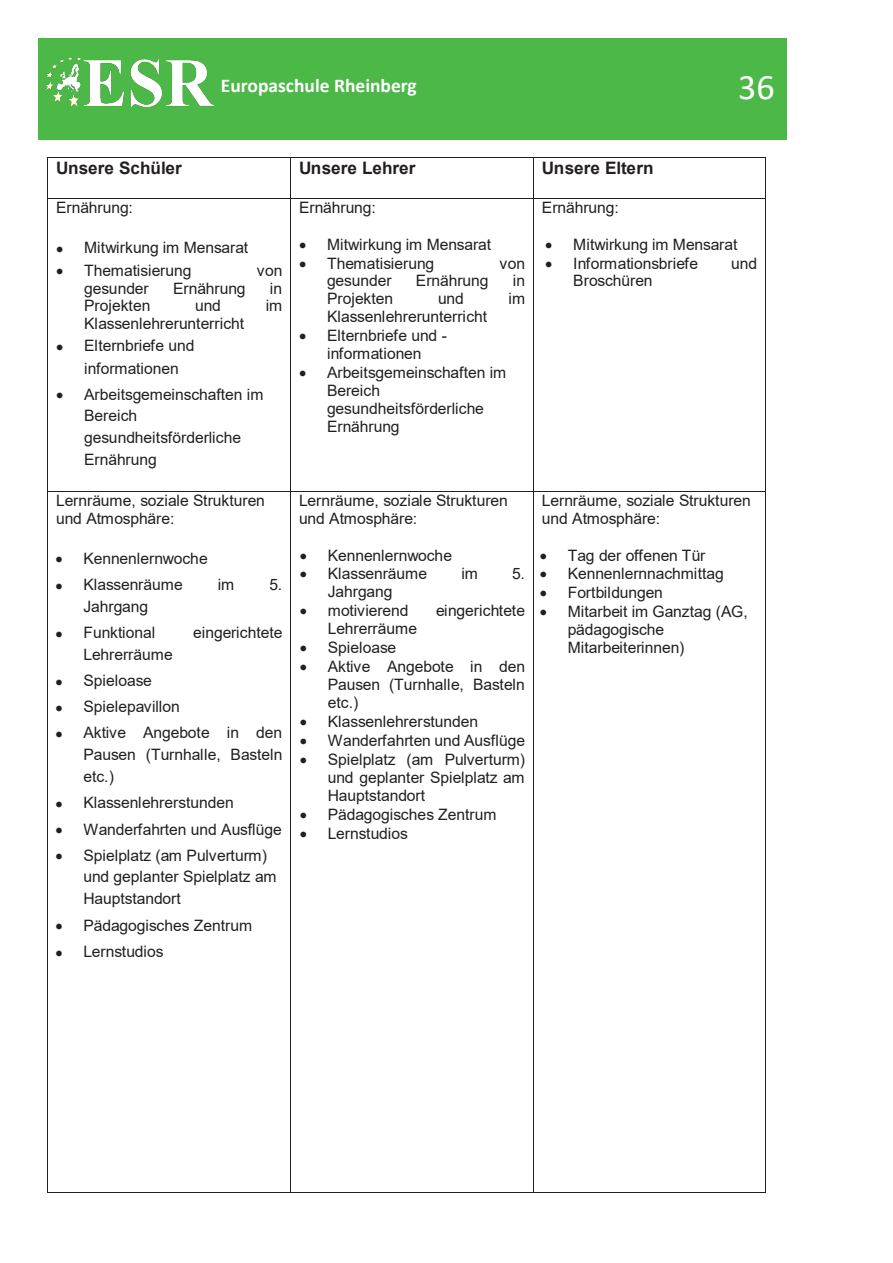
<style>
.page{position:relative;width:893px;height:1263px;background:#fff}
.page>*{position:absolute;margin:0;border:0;box-sizing:border-box;transform-origin:0 0}
.t1{font:36px "Calibri";color:#fff}
.t2{font:700 19.5px "Calibri";color:#fff}
.t3{font:700 17.25px "Arial";color:#231f20}
.t4{font:15.75px/18px "Arial";letter-spacing:-.01em;color:#231f20}
</style>
<div class="page">
<div style="left:38px;top:38px;width:749px;height:102px;background:#4cb848"></div>
<img style="left:47px;top:57px;width:167px;height:49px">
<hr style="left:48px;top:158px;width:242px;height:1px;background:#231f20">
<hr style="left:291px;top:158px;width:242px;height:1px;background:#231f20">
<hr style="left:534px;top:158px;width:231px;height:1px;background:#231f20">
<hr style="left:48px;top:158px;width:1px;height:40px;background:#231f20">
<hr style="left:290px;top:158px;width:1px;height:40px;background:#231f20">
<hr style="left:533px;top:158px;width:1px;height:40px;background:#231f20">
<hr style="left:765px;top:158px;width:1px;height:40px;background:#231f20">
<hr style="left:48px;top:198px;width:242px;height:1px;background:#231f20">
<hr style="left:291px;top:198px;width:242px;height:1px;background:#231f20">
<hr style="left:534px;top:198px;width:231px;height:1px;background:#231f20">
<hr style="left:48px;top:199px;width:1px;height:292px;background:#231f20">
<hr style="left:290px;top:199px;width:1px;height:292px;background:#231f20">
<hr style="left:533px;top:199px;width:1px;height:292px;background:#231f20">
<hr style="left:765px;top:199px;width:1px;height:292px;background:#231f20">
<hr style="left:48px;top:491px;width:242px;height:1px;background:#231f20">
<hr style="left:291px;top:491px;width:242px;height:1px;background:#231f20">
<hr style="left:534px;top:491px;width:231px;height:1px;background:#231f20">
<hr style="left:48px;top:492px;width:1px;height:700px;background:#231f20">
<hr style="left:48px;top:1192px;width:242px;height:1px;background:#231f20">
<hr style="left:290px;top:492px;width:1px;height:700px;background:#231f20">
<hr style="left:291px;top:1192px;width:242px;height:1px;background:#231f20">
<hr style="left:533px;top:492px;width:1px;height:700px;background:#231f20">
<hr style="left:534px;top:1192px;width:231px;height:1px;background:#231f20">
<hr style="left:765px;top:492px;width:1px;height:700px;background:#231f20">
<p class="t2" style="left:221px;top:72px;width:197px">Europaschule Rheinberg</p>
<h1 class="t1" style="left:738px;top:62px;width:38px">36</h1>
<p class="t3" style="left:56px;top:155px;width:127px">Unsere Schüler</p>
<p class="t3" style="left:299px;top:155px;width:118px">Unsere Lehrer</p>
<p class="t3" style="left:542px;top:155px;width:113px">Unsere Eltern</p>
<p class="t4" style="left:56px;top:198px;width:78px">Ernährung:</p>
<p class="t4" style="left:56px;top:238px;width:194px">• Mitwirkung im Mensarat</p>
<p class="t4" style="left:56px;top:261px;width:137px">• Thematisierung</p>
<p class="t4" style="left:257px;top:261px;width:27px">von</p>
<p class="t4" style="left:84px;top:279px;width:66px">gesunder</p>
<p class="t4" style="left:173px;top:279px;width:74px">Ernährung</p>
<p class="t4" style="left:270px;top:279px;width:14px">in</p>
<p class="t4" style="left:84px;top:297px;width:68px">Projekten</p>
<p class="t4" style="left:195px;top:297px;width:27px">und</p>
<p class="t4" style="left:266px;top:297px;width:18px">im</p>
<p class="t4" style="left:84px;top:315px;width:162px">Klassenlehrerunterricht</p>
<p class="t4" style="left:84px;top:335px;width:112px;line-height:22px;text-indent:-28px">• Elternbriefe und informationen</p>
<p class="t4" style="left:84px;top:383px;width:181px;line-height:21.8px;text-indent:-28px">• Arbeitsgemeinschaften im<br>Bereich gesundheitsförderliche<br>Ernährung</p>
<p class="t4" style="left:299px;top:198px;width:78px">Ernährung:</p>
<p class="t4" style="left:299px;top:235px;width:194px">• Mitwirkung im Mensarat</p>
<p class="t4" style="left:299px;top:254px;width:137px">• Thematisierung</p>
<p class="t4" style="left:500px;top:254px;width:27px">von</p>
<p class="t4" style="left:327px;top:272px;width:66px">gesunder</p>
<p class="t4" style="left:416px;top:272px;width:74px">Ernährung</p>
<p class="t4" style="left:513px;top:272px;width:14px">in</p>
<p class="t4" style="left:327px;top:290px;width:68px">Projekten</p>
<p class="t4" style="left:438px;top:290px;width:27px">und</p>
<p class="t4" style="left:509px;top:290px;width:18px">im</p>
<p class="t4" style="left:327px;top:308px;width:162px">Klassenlehrerunterricht</p>
<p class="t4" style="left:299px;top:327px;width:149px;text-align:center">• Elternbriefe und - informationen</p>
<p class="t4" style="left:327px;top:363px;width:181px;text-indent:-28px">• Arbeitsgemeinschaften im<br>Bereich gesundheitsförderliche<br>Ernährung</p>
<p class="t4" style="left:542px;top:198px;width:78px">Ernährung:</p>
<p class="t4" style="left:545px;top:235px;width:194px">• Mitwirkung im Mensarat</p>
<p class="t4" style="left:545px;top:254px;width:154px">• Informationsbriefe</p>
<p class="t4" style="left:731px;top:254px;width:27px">und</p>
<p class="t4" style="left:573px;top:272px;width:81px">Broschüren</p>
<p class="t4" style="left:56px;top:491px;width:210px">Lernräume, soziale Strukturen und Atmosphäre:</p>
<p class="t4" style="left:55px;top:549px;width:154px">• Kennenlernwoche</p>
<p class="t4" style="left:55px;top:575px;width:129px">• Klassenräume</p>
<p class="t4" style="left:218px;top:575px;width:18px">im</p>
<p class="t4" style="left:269px;top:575px;width:14px">5.</p>
<p class="t4" style="left:83px;top:597px;width:66px">Jahrgang</p>
<p class="t4" style="left:55px;top:623px;width:101px">• Funktional</p>
<p class="t4" style="left:193px;top:623px;width:91px">eingerichtete</p>
<p class="t4" style="left:83px;top:645px;width:91px">Lehrerräume</p>
<p class="t4" style="left:55px;top:671px;width:98px">• Spieloase</p>
<p class="t4" style="left:55px;top:697px;width:126px">• Spielepavillon</p>
<p class="t4" style="left:83px;top:722px;width:201px;line-height:21.9px;text-align:justify;text-indent:-28px">• Aktive Angebote in den Pausen (Turnhalle, Basteln etc.)</p>
<p class="t4" style="left:55px;top:793px;width:180px">• Klassenlehrerstunden</p>
<p class="t4" style="left:55px;top:820px;width:228px">• Wanderfahrten und Ausflüge</p>
<p class="t4" style="left:83px;top:844px;width:195px;line-height:21.8px;text-indent:-28px">• Spielplatz (am Pulverturm) und geplanter Spielplatz am<br>Hauptstandort</p>
<p class="t4" style="left:55px;top:916px;width:198px">• Pädagogisches Zentrum</p>
<p class="t4" style="left:55px;top:942px;width:110px">• Lernstudios</p>
<p class="t4" style="left:299px;top:491px;width:210px">Lernräume, soziale Strukturen und Atmosphäre:</p>
<p class="t4" style="left:300px;top:546px;width:154px">• Kennenlernwoche</p>
<p class="t4" style="left:300px;top:565px;width:129px">• Klassenräume</p>
<p class="t4" style="left:461px;top:565px;width:18px">im</p>
<p class="t4" style="left:512px;top:565px;width:14px">5.</p>
<p class="t4" style="left:328px;top:583px;width:66px">Jahrgang</p>
<p class="t4" style="left:300px;top:602px;width:110px">• motivierend</p>
<p class="t4" style="left:436px;top:602px;width:91px">eingerichtete</p>
<p class="t4" style="left:328px;top:620px;width:91px">Lehrerräume</p>
<p class="t4" style="left:300px;top:639px;width:98px">• Spieloase</p>
<p class="t4" style="left:328px;top:657px;width:199px;text-align:justify;text-indent:-28px">• Aktive Angebote in den Pausen (Turnhalle, Basteln etc.)</p>
<p class="t4" style="left:300px;top:712px;width:180px">• Klassenlehrerstunden</p>
<p class="t4" style="left:300px;top:731px;width:227px">• Wanderfahrten und Ausflüge</p>
<p class="t4" style="left:328px;top:750px;width:199px;text-align:justify;text-indent:-28px">• Spielplatz (am Pulverturm) und geplanter Spielplatz am Hauptstandort</p>
<p class="t4" style="left:300px;top:805px;width:198px">• Pädagogisches Zentrum</p>
<p class="t4" style="left:300px;top:824px;width:110px">• Lernstudios</p>
<p class="t4" style="left:542px;top:491px;width:210px">Lernräume, soziale Strukturen und Atmosphäre:</p>
<p class="t4" style="left:540px;top:546px;width:167px">• Tag der offenen Tür</p>
<p class="t4" style="left:540px;top:565px;width:186px">• Kennenlernnachmittag</p>
<p class="t4" style="left:540px;top:584px;width:125px">• Fortbildungen</p>
<p class="t4" style="left:568px;top:603px;width:182px;text-indent:-28px">• Mitarbeit im Ganztag (AG, pädagogische<br>Mitarbeiterinnen)</p>
</div>
